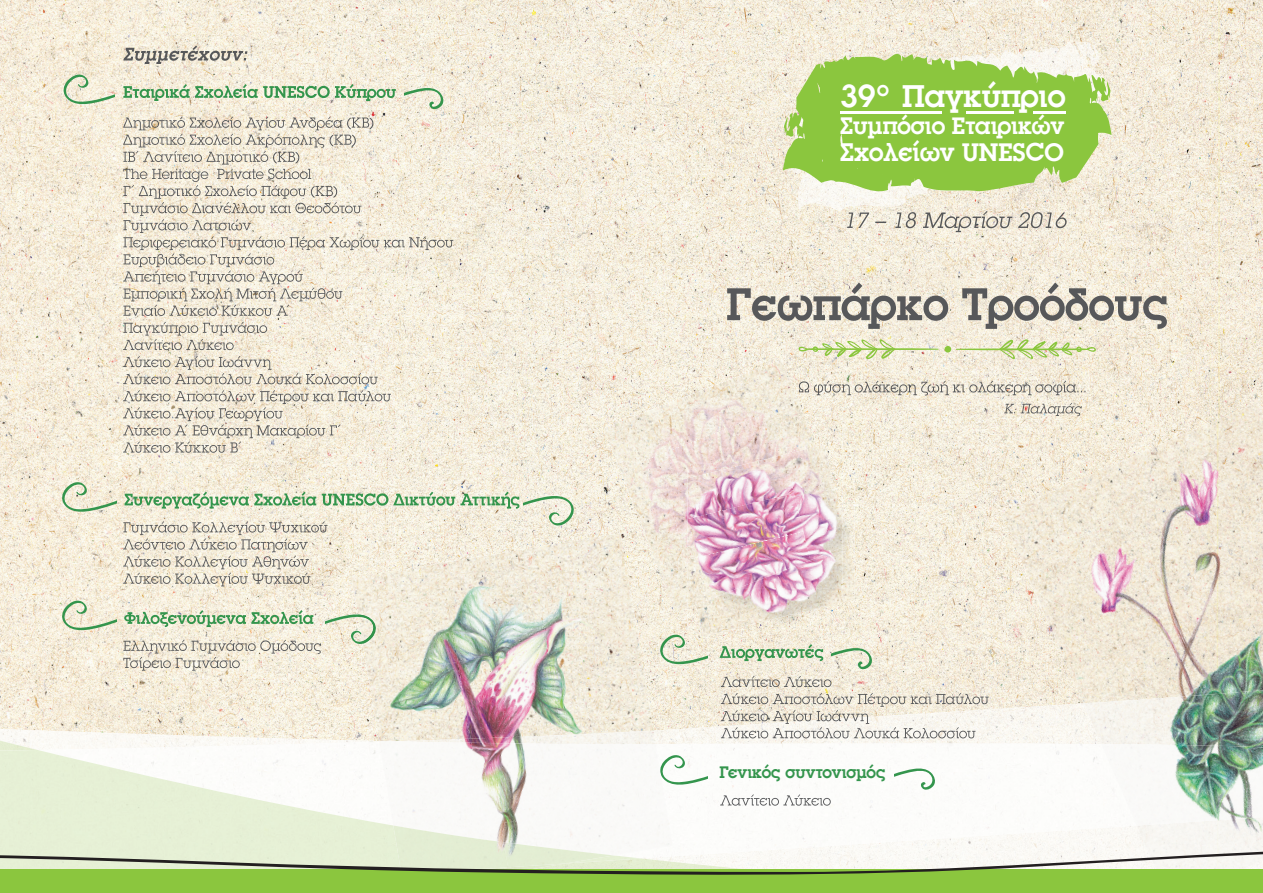
<style>
.page{position:relative;width:1263px;height:893px;background:#fff}
.page>*{position:absolute;margin:0;border:0;box-sizing:border-box;transform-origin:0 0}
.t1{font:700 31.05px "Kp Avanti Serif";color:#fff}
.t2{font:700 25.05px "Kp Avanti Serif";color:#fff}
.t3{font:700 23.55px "Kp Avanti Serif";color:#fff}
.t4{font:700 20.55px "Kp Avanti Serif";color:#fff}
.t5{font:700 16.5px "Kp Avanti Serif";letter-spacing:.005em;color:#34954d}
</style>
<div class="page">
<img style="left:0;top:0;width:1263px;height:729px">
<img style="left:653px;top:703px;width:430px;height:26px">
<img style="left:0;top:729px;width:1083px;height:13px">
<img style="left:845px;top:742px;width:292px;height:108px">
<img style="left:0;top:741px;width:845px;height:109px">
<img style="left:0;top:750px;width:393px;height:100px">
<svg style="left:774px;top:35px;width:346px;height:161px;background:#b0d377"></svg>
<hr style="left:840px;top:111px;width:102px;height:3px;background:#fff">
<hr style="left:966px;top:111px;width:48px;height:3px;background:#fff">
<hr style="left:1033px;top:111px;width:33px;height:3px;background:#fff">
<img style="left:798px;top:398px;width:45px;height:72px">
<img style="left:622px;top:474px;width:65px;height:138px">
<img style="left:604px;top:377px;width:133px;height:97px">
<img style="left:737px;top:360px;width:60px;height:38px">
<img style="left:644px;top:461px;width:43px;height:127px">
<img style="left:644px;top:398px;width:102px;height:63px">
<img style="left:664px;top:401px;width:150px;height:80px">
<img style="left:781px;top:443px;width:35px;height:4px">
<img style="left:746px;top:398px;width:52px;height:20px">
<img style="left:843px;top:470px;width:11px;height:75px">
<img style="left:843px;top:516px;width:10px;height:29px">
<img style="left:687px;top:608px;width:9px;height:21px">
<img style="left:687px;top:588px;width:9px;height:20px">
<img style="left:816px;top:445px;width:14px;height:25px">
<img style="left:666px;top:479px;width:21px;height:91px">
<img style="left:723px;top:447px;width:102px;height:23px">
<img style="left:702px;top:570px;width:159px;height:66px">
<img style="left:696px;top:588px;width:86px;height:41px">
<img style="left:775px;top:545px;width:79px;height:72px">
<img style="left:810px;top:560px;width:33px;height:28px">
<img style="left:692px;top:588px;width:46px;height:16px">
<img style="left:843px;top:522px;width:5px;height:26px">
<img style="left:687px;top:560px;width:123px;height:28px">
<img style="left:794px;top:470px;width:49px;height:90px">
<img style="left:687px;top:493px;width:116px;height:67px">
<img style="left:687px;top:470px;width:107px;height:49px">
<svg style="left:727px;top:283px;width:440px;height:46px;background:#c3beb3"></svg>
<svg style="left:847px;top:211px;width:220px;height:21px;background:#d8d2c5"></svg>
<svg style="left:798px;top:338px;width:141px;height:22px;background:#dfe4be"></svg>
<svg style="left:955px;top:338px;width:141px;height:23px;background:#e0e3be"></svg>
<div style="left:944px;top:346px;width:7px;height:7px;background:#8bc63e;border-radius:50%"></div>
<img style="left:1001px;top:458px;width:128px;height:201px">
<img style="left:1129px;top:403px;width:134px;height:182px">
<img style="left:1064px;top:585px;width:199px;height:118px">
<img style="left:1234px;top:572px;width:29px;height:78px">
<svg style="left:1256px;top:688px;width:7px;height:2px"></svg>
<img style="left:1083px;top:690px;width:180px;height:57px">
<div style="left:1137px;top:825px;width:126px;height:25px;background:#f8f6f2"></div>
<img style="left:1101px;top:744px;width:162px;height:81px">
<svg style="left:123px;top:45px;width:124px;height:19px;background:#c8c2b5"></svg>
<svg style="left:123px;top:84px;width:273px;height:17px;background:#b9d1ae"></svg>
<svg style="left:62px;top:73px;width:52px;height:33px;background:#d9dfc5"></svg>
<svg style="left:405px;top:80px;width:40px;height:29px"></svg>
<svg style="left:123px;top:390px;width:268px;height:63px;background:#e1daca"></svg>
<svg style="left:123px;top:356px;width:255px;height:28px;background:#ded7c8"></svg>
<svg style="left:123px;top:322px;width:144px;height:28px;background:#dad3c4"></svg>
<svg style="left:123px;top:116px;width:330px;height:200px;background:#e3dccd"></svg>
<svg style="left:61px;top:480px;width:55px;height:34px;background:#d9dfc5"></svg>
<svg style="left:61px;top:599px;width:55px;height:33px;background:#dadfc5"></svg>
<svg style="left:123px;top:492px;width:452px;height:94px;background:#dedeca"></svg>
<svg style="left:123px;top:610px;width:229px;height:61px;background:#dcddc8"></svg>
<svg style="left:719px;top:644px;width:104px;height:17px;background:#bad1b0"></svg>
<svg style="left:659px;top:633px;width:49px;height:33px;background:#d6dec6"></svg>
<svg style="left:832px;top:640px;width:40px;height:30px"></svg>
<svg style="left:721px;top:693px;width:268px;height:45px"></svg>
<svg style="left:721px;top:676px;width:110px;height:11px"></svg>
<svg style="left:895px;top:760px;width:40px;height:30px"></svg>
<svg style="left:720px;top:794px;width:111px;height:12px"></svg>
<svg style="left:1004px;top:403px;width:78px;height:13px"></svg>
<svg style="left:799px;top:381px;width:286px;height:15px;background:#d5cfc2"></svg>
<img style="left:352px;top:563px;width:89px;height:114px">
<img style="left:441px;top:548px;width:90px;height:114px">
<img style="left:531px;top:533px;width:106px;height:114px">
<img style="left:368px;top:662px;width:90px;height:79px">
<img style="left:458px;top:647px;width:89px;height:86px">
<img style="left:547px;top:632px;width:106px;height:101px">
<img style="left:392px;top:733px;width:209px;height:11px">
<img style="left:601px;top:730px;width:55px;height:14px">
<img style="left:379px;top:741px;width:106px;height:92px">
<img style="left:471px;top:743px;width:104px;height:60px">
<img style="left:564px;top:744px;width:100px;height:59px">
<img style="left:441px;top:803px;width:179px;height:47px">
<img style="left:620px;top:796px;width:53px;height:54px">
<img style="left:393px;top:825px;width:115px;height:25px">
<img style="left:504px;top:842px;width:110px;height:8px">
<img style="left:358px;top:614px;width:19px;height:30px">
<svg style="left:659px;top:753px;width:49px;height:34px"></svg>
<div style="left:0;top:869px;width:1263px;height:24px;background:#8bc63e"></div>
<svg style="left:0;top:850px;width:1263px;height:25px"></svg>
<h1 class="t1" style="left:840px;top:76px;width:227px">39 Παγκύπριο</h1>
<p class="t4" style="left:877px;top:76px;width:13px">ο</p>
<h3 class="t3" style="left:840px;top:110px;width:226px">Συµπόσιο Εταιρικών</h3>
<h2 class="t2" style="left:840px;top:136px;width:225px">Σχολείων UNESCO</h2>
<p class="t5" style="left:720px;top:762px;width:167px">Γενικός συντονισµός</p>
</div>
